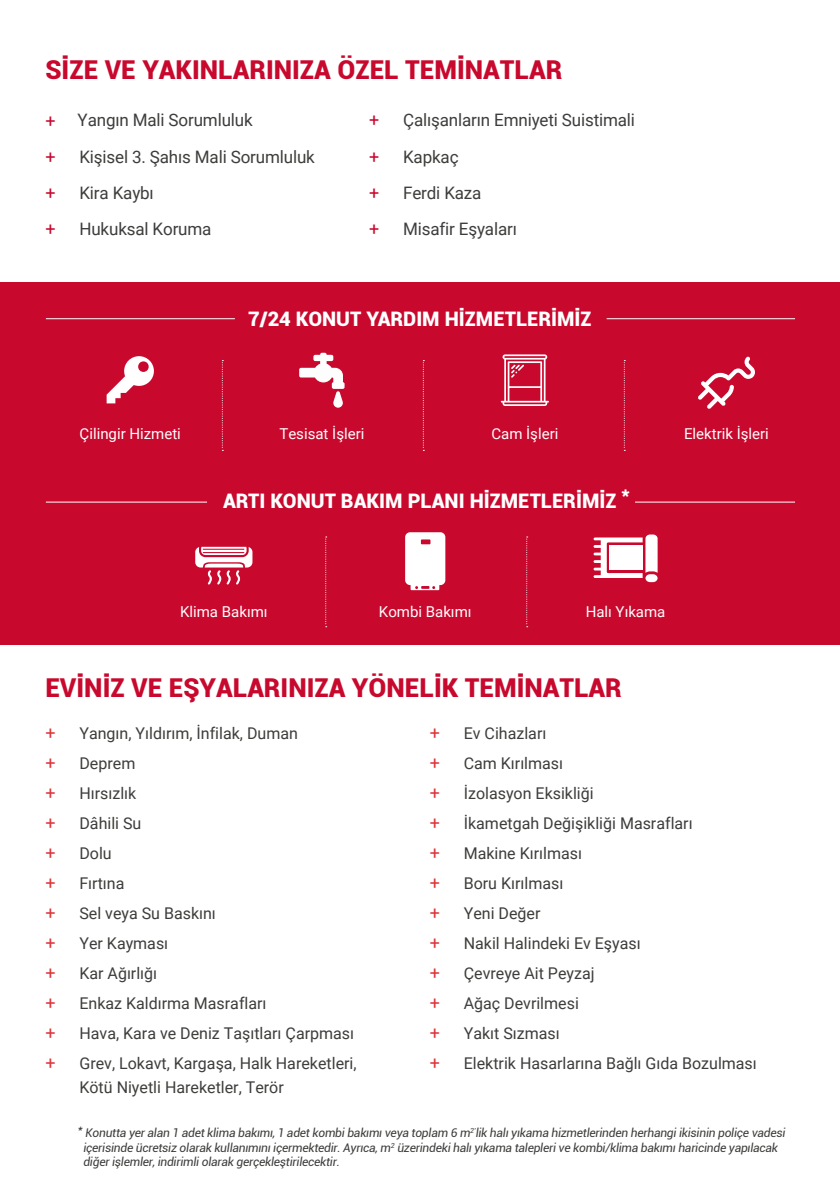
<style>
.page{position:relative;width:840px;height:1191px;background:#fff}
.page>*{position:absolute;margin:0;border:0;box-sizing:border-box;transform-origin:0 0}
.t1{font:900 26px "Roboto";color:#c8082d}
.t2{font:900 20px "Roboto";color:#fff}
.t3{font:18px "Roboto";color:#de353b}
.t4{font:18px "Roboto";color:#c8082d}
.t5{font:17.2px "Roboto";letter-spacing:-.01em;color:#3d3d3b}
.t6{font:16.2px/24px "Roboto";color:#3d3d3b}
.t7{font:15px "Roboto";color:#fff}
.t8{font:italic 12px/14.4px "Roboto";letter-spacing:-.02em;color:#3d3d3b}
.s1{font-size:18px;color:#c8082d}
</style>
<div class="page">
<div style="left:0;top:282px;width:839px;height:362px;background:#c8082d"></div>
<svg style="left:325px;top:536px;width:1px;height:91px"></svg>
<svg style="left:526px;top:536px;width:1px;height:91px"></svg>
<svg style="left:222px;top:360px;width:1px;height:91px"></svg>
<svg style="left:422px;top:360px;width:2px;height:91px"></svg>
<svg style="left:623px;top:360px;width:2px;height:91px"></svg>
<svg style="left:107px;top:356px;width:47px;height:47px"></svg>
<svg style="left:299px;top:353px;width:45px;height:55px"></svg>
<svg style="left:500px;top:354px;width:48px;height:52px"></svg>
<svg style="left:698px;top:357px;width:57px;height:52px"></svg>
<hr style="left:46px;top:318px;width:189px;height:1px;background:#fff">
<hr style="left:606px;top:318px;width:188px;height:1px;background:#fff">
<hr style="left:46px;top:502px;width:161px;height:1px;background:#fff">
<hr style="left:634px;top:502px;width:160px;height:1px;background:#fff">
<svg style="left:195px;top:547px;width:57px;height:37px"></svg>
<svg style="left:405px;top:532px;width:40px;height:58px;background:#faecef"></svg>
<svg style="left:593px;top:534px;width:64px;height:48px"></svg>
<h1 class="t1" style="left:45px;top:51px;width:518px">SİZE VE YAKINLARINIZA ÖZEL TEMİNATLAR</h1>
<p class="t5" style="left:45px;top:108px;width:209px"><span class="s1">+</span> Yangın Mali Sorumluluk</p>
<p class="t4" style="left:45px;top:143px;width:12px">+</p>
<p class="t5" style="left:79px;top:144px;width:237px">Kişisel 3. Şahıs Mali Sorumluluk</p>
<p class="t4" style="left:45px;top:179px;width:12px">+</p>
<p class="t5" style="left:79px;top:180px;width:76px">Kira Kaybı</p>
<p class="t4" style="left:45px;top:215px;width:12px">+</p>
<p class="t5" style="left:79px;top:216px;width:133px">Hukuksal Koruma</p>
<p class="t4" style="left:369px;top:107px;width:12px">+</p>
<p class="t5" style="left:403px;top:108px;width:233px">Çalışanların Emniyeti Suistimali</p>
<p class="t4" style="left:369px;top:143px;width:12px">+</p>
<p class="t5" style="left:403px;top:144px;width:57px">Kapkaç</p>
<p class="t4" style="left:369px;top:179px;width:12px">+</p>
<p class="t5" style="left:403px;top:180px;width:80px">Ferdi Kaza</p>
<p class="t4" style="left:369px;top:215px;width:12px">+</p>
<p class="t5" style="left:403px;top:216px;width:115px">Misafir Eşyaları</p>
<p class="t2" style="left:248px;top:304px;width:345px">7/24 KONUT YARDIM HİZMETLERİMİZ</p>
<p class="t7" style="left:80px;top:423px;width:103px">Çilingir Hizmeti</p>
<p class="t7" style="left:279px;top:423px;width:86px">Tesisat İşleri</p>
<p class="t7" style="left:491px;top:423px;width:68px">Cam İşleri</p>
<p class="t7" style="left:683px;top:423px;width:86px">Elektrik İşleri</p>
<p class="t2" style="left:223px;top:487px;width:408px">ARTI KONUT BAKIM PLANI HİZMETLERİMİZ *</p>
<p class="t7" style="left:180px;top:601px;width:89px">Klima Bakımı</p>
<p class="t7" style="left:379px;top:601px;width:94px">Kombi Bakımı</p>
<p class="t7" style="left:585px;top:601px;width:81px">Halı Yıkama</p>
<h1 class="t1" style="left:45px;top:669px;width:577px">EVİNİZ VE EŞYALARINIZA YÖNELİK TEMİNATLAR</h1>
<p class="t3" style="left:45px;top:719px;width:12px">+</p>
<p class="t6" style="left:79px;top:720px;width:220px">Yangın, Yıldırım, İnfilak, Duman</p>
<p class="t3" style="left:45px;top:749px;width:12px">+</p>
<p class="t6" style="left:79px;top:750px;width:57px">Deprem</p>
<p class="t3" style="left:45px;top:779px;width:12px">+</p>
<p class="t6" style="left:79px;top:780px;width:58px">Hırsızlık</p>
<p class="t3" style="left:45px;top:809px;width:12px">+</p>
<p class="t6" style="left:79px;top:810px;width:63px">Dâhili Su</p>
<p class="t3" style="left:45px;top:839px;width:12px">+</p>
<p class="t6" style="left:79px;top:840px;width:34px">Dolu</p>
<p class="t3" style="left:45px;top:869px;width:12px">+</p>
<p class="t6" style="left:79px;top:870px;width:46px">Fırtına</p>
<p class="t3" style="left:45px;top:899px;width:12px">+</p>
<p class="t6" style="left:79px;top:900px;width:138px">Sel veya Su Baskını</p>
<p class="t3" style="left:45px;top:929px;width:12px">+</p>
<p class="t6" style="left:79px;top:930px;width:90px">Yer Kayması</p>
<p class="t3" style="left:45px;top:959px;width:12px">+</p>
<p class="t6" style="left:79px;top:960px;width:79px">Kar Ağırlığı</p>
<p class="t3" style="left:45px;top:989px;width:12px">+</p>
<p class="t6" style="left:79px;top:990px;width:188px">Enkaz Kaldırma Masrafları</p>
<p class="t3" style="left:45px;top:1019px;width:12px">+</p>
<p class="t6" style="left:79px;top:1020px;width:276px">Hava, Kara ve Deniz Taşıtları Çarpması</p>
<p class="t3" style="left:45px;top:1049px;width:12px">+</p>
<p class="t6" style="left:79px;top:1050px;width:278px">Grev, Lokavt, Kargaşa, Halk Hareketleri,<br>Kötü Niyetli Hareketler, Terör</p>
<p class="t3" style="left:429px;top:719px;width:12px">+</p>
<p class="t6" style="left:463px;top:720px;width:84px">Ev Cihazları</p>
<p class="t3" style="left:429px;top:749px;width:12px">+</p>
<p class="t6" style="left:463px;top:750px;width:101px">Cam Kırılması</p>
<p class="t3" style="left:429px;top:779px;width:12px">+</p>
<p class="t6" style="left:463px;top:780px;width:131px">İzolasyon Eksikliği</p>
<p class="t3" style="left:429px;top:809px;width:12px">+</p>
<p class="t6" style="left:463px;top:810px;width:230px">İkametgah Değişikliği Masrafları</p>
<p class="t3" style="left:429px;top:839px;width:12px">+</p>
<p class="t6" style="left:463px;top:840px;width:120px">Makine Kırılması</p>
<p class="t3" style="left:429px;top:869px;width:12px">+</p>
<p class="t6" style="left:463px;top:870px;width:101px">Boru Kırılması</p>
<p class="t3" style="left:429px;top:899px;width:12px">+</p>
<p class="t6" style="left:463px;top:900px;width:78px">Yeni Değer</p>
<p class="t3" style="left:429px;top:929px;width:12px">+</p>
<p class="t6" style="left:463px;top:930px;width:178px">Nakil Halindeki Ev Eşyası</p>
<p class="t3" style="left:429px;top:959px;width:12px">+</p>
<p class="t6" style="left:463px;top:960px;width:132px">Çevreye Ait Peyzaj</p>
<p class="t3" style="left:429px;top:989px;width:12px">+</p>
<p class="t6" style="left:463px;top:990px;width:116px">Ağaç Devrilmesi</p>
<p class="t3" style="left:429px;top:1019px;width:12px">+</p>
<p class="t6" style="left:463px;top:1020px;width:97px">Yakıt Sızması</p>
<p class="t3" style="left:429px;top:1049px;width:12px">+</p>
<p class="t6" style="left:463px;top:1050px;width:294px">Elektrik Hasarlarına Bağlı Gıda Bozulması</p>
<p class="t8" style="left:83px;top:1125px;width:703px;text-indent:-5px">* Konutta yer alan 1 adet klima bakımı, 1 adet kombi bakımı veya toplam 6 m<sup>2’</sup>lik halı yıkama hizmetlerinden herhangi ikisinin poliçe vadesi içerisinde ücretsiz olarak kullanımını içermektedir. Ayrıca, m<sup>2</sup> üzerindeki halı yıkama talepleri ve kombi/klima bakımı haricinde yapılacak diğer işlemler, indirimli olarak gerçekleştirilecektir.</p>
</div>
